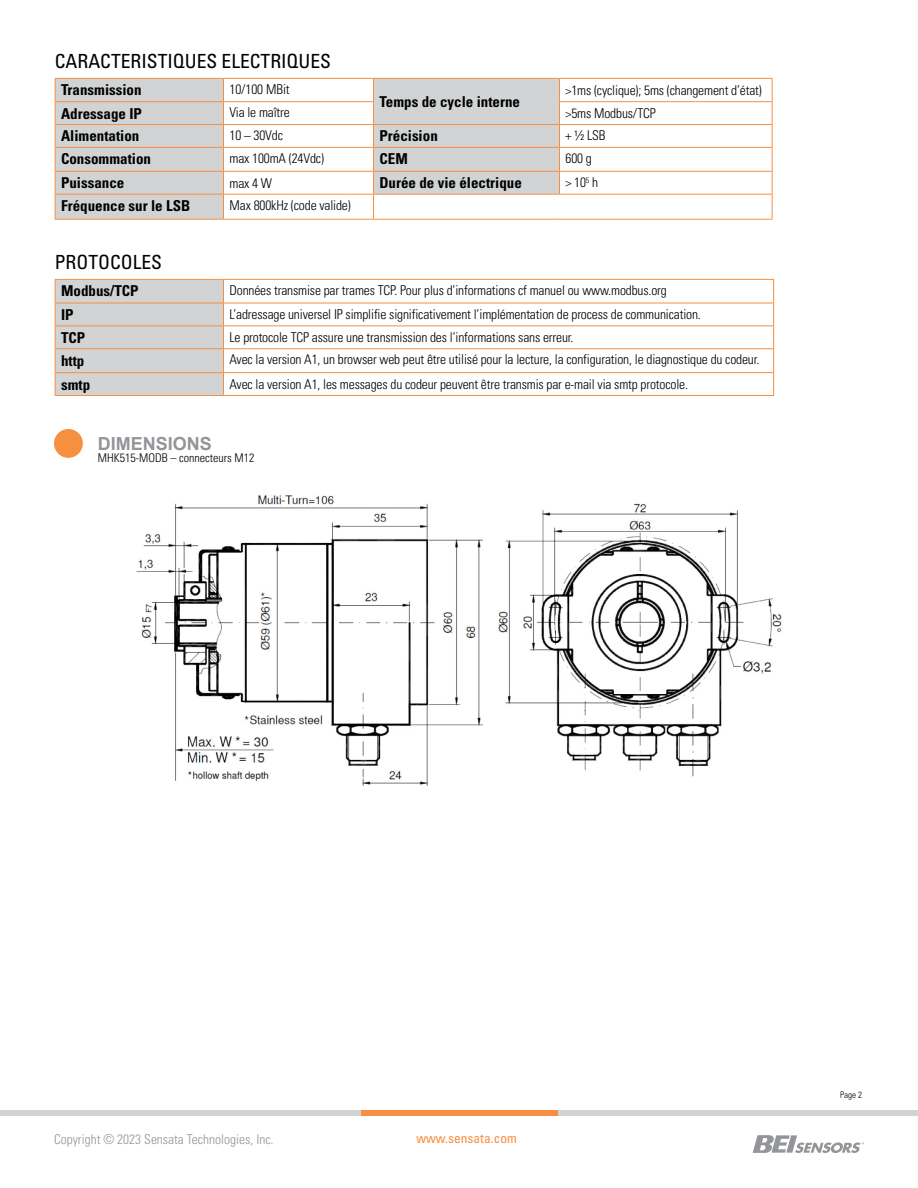
<style>
.page{position:relative;width:918px;height:1188px;background:#fff}
.page>*{position:absolute;margin:0;border:0;box-sizing:border-box;transform-origin:0 0}
.t1{font:condensed 19.5px "Univers LT Pro";color:#000}
.t2{font:700 18px "Arial";color:#939598}
.t3{font:700 condensed 15px "Univers LT Pro";color:#000}
.t4{font:300 condensed 13.5px "Univers LT Pro";letter-spacing:-.01em;color:#000}
.t5{font:300 condensed 13.5px "Univers LT Pro";color:#939598}
.t6{font:condensed 13.5px "Univers LT Pro";color:#f78f41}
.t7{font:300 condensed 12px "Univers LT Pro";color:#000}
.t8{font:300 condensed 9px "Univers LT Pro";color:#000}
</style>
<div class="page">
<div style="left:0;top:1110px;width:918px;height:6px;background:#d1d3d4"></div>
<div style="left:361px;top:1110px;width:197px;height:6px;background:#f78f41"></div>
<hr style="left:224px;top:78px;width:150px;height:1px;background:#f78f41">
<hr style="left:560px;top:78px;width:212px;height:1px;background:#f78f41">
<hr style="left:224px;top:101px;width:150px;height:1px;background:#f78f41">
<hr style="left:559px;top:101px;width:213px;height:1px;background:#f78f41">
<hr style="left:224px;top:124px;width:150px;height:1px;background:#f78f41">
<hr style="left:560px;top:124px;width:212px;height:1px;background:#f78f41">
<hr style="left:224px;top:147px;width:150px;height:1px;background:#f78f41">
<hr style="left:560px;top:147px;width:212px;height:1px;background:#f78f41">
<hr style="left:224px;top:171px;width:150px;height:1px;background:#f78f41">
<hr style="left:560px;top:171px;width:212px;height:1px;background:#f78f41">
<hr style="left:224px;top:194px;width:150px;height:1px;background:#f78f41">
<svg style="left:55px;top:78px;width:169px;height:141px;background:#d2cfcc"></svg>
<svg style="left:373px;top:78px;width:187px;height:141px"></svg>
<hr style="left:560px;top:194px;width:212px;height:1px;background:#f78f41">
<svg style="left:772px;top:79px;width:1px;height:140px"></svg>
<hr style="left:55px;top:219px;width:169px;height:1px;background:#f78f41">
<hr style="left:224px;top:219px;width:150px;height:1px;background:#f78f41">
<hr style="left:374px;top:219px;width:186px;height:1px;background:#f78f41">
<hr style="left:560px;top:219px;width:212px;height:1px;background:#f78f41">
<hr style="left:224px;top:279px;width:550px;height:1px;background:#f78f41">
<hr style="left:224px;top:303px;width:550px;height:1px;background:#f78f41">
<hr style="left:224px;top:325px;width:550px;height:1px;background:#f78f41">
<hr style="left:224px;top:348px;width:550px;height:1px;background:#f78f41">
<hr style="left:224px;top:372px;width:550px;height:1px;background:#f78f41">
<svg style="left:55px;top:279px;width:169px;height:117px;background:#d3cecb"></svg>
<svg style="left:773px;top:280px;width:1px;height:115px"></svg>
<hr style="left:224px;top:395px;width:550px;height:1px;background:#f78f41">
<img style="left:136px;top:495px;width:646px;height:290px">
<div style="left:54px;top:429px;width:29px;height:29px;background:#f78f41;border-radius:50%"></div>
<svg style="left:753px;top:1135px;width:111px;height:18px"></svg>
<h1 class="t1" style="left:55px;top:49px;width:278px">CARACTERISTIQUES ELECTRIQUES</h1>
<p class="t3" style="left:61px;top:81px;width:82px">Transmission</p>
<p class="t4" style="left:230px;top:80px;width:62px">10/100 MBit</p>
<p class="t4" style="left:566px;top:81px;width:198px">&gt;1ms (cyclique); 5ms (changement d’état)</p>
<p class="t3" style="left:380px;top:92px;width:142px">Temps de cycle interne</p>
<p class="t3" style="left:61px;top:104px;width:82px">Adressage IP</p>
<p class="t4" style="left:230px;top:104px;width:62px">Via le maître</p>
<p class="t4" style="left:566px;top:104px;width:92px">&gt;5ms Modbus/TCP</p>
<p class="t3" style="left:61px;top:127px;width:80px">Alimentation</p>
<p class="t4" style="left:230px;top:126px;width:55px">10 – 30Vdc</p>
<p class="t3" style="left:380px;top:127px;width:60px">Précision</p>
<p class="t4" style="left:566px;top:126px;width:42px">+ ½ LSB</p>
<p class="t3" style="left:61px;top:150px;width:91px">Consommation</p>
<p class="t4" style="left:230px;top:149px;width:96px">max 100mA (24Vdc)</p>
<p class="t3" style="left:380px;top:150px;width:30px">CEM</p>
<p class="t4" style="left:566px;top:149px;width:28px">600 g</p>
<p class="t3" style="left:61px;top:174px;width:65px">Puissance</p>
<p class="t4" style="left:230px;top:174px;width:44px">max 4 W</p>
<p class="t3" style="left:380px;top:174px;width:144px">Durée de vie électrique</p>
<p class="t4" style="left:566px;top:173px;width:34px">&gt; 10<sup>5</sup> h</p>
<p class="t3" style="left:61px;top:196px;width:131px">Fréquence sur le LSB</p>
<p class="t4" style="left:230px;top:196px;width:123px">Max 800kHz (code valide)</p>
<h1 class="t1" style="left:55px;top:250px;width:109px">PROTOCOLES</h1>
<p class="t3" style="left:61px;top:282px;width:79px">Modbus/TCP</p>
<p class="t4" style="left:230px;top:281px;width:439px">Données transmise par trames TCP. Pour plus d’informations cf manuel ou www.modbus.org</p>
<p class="t3" style="left:61px;top:305px;width:14px">IP</p>
<p class="t4" style="left:230px;top:305px;width:473px">L’adressage universel IP simplifie significativement l’implémentation de process de communication.</p>
<p class="t3" style="left:61px;top:328px;width:26px">TCP</p>
<p class="t4" style="left:230px;top:328px;width:346px">Le protocole TCP assure une transmission des l’informations sans erreur.</p>
<p class="t3" style="left:61px;top:351px;width:25px">http</p>
<p class="t4" style="left:230px;top:351px;width:531px">Avec la version A1, un browser web peut être utilisé pour la lecture, la configuration, le diagnostique du codeur.</p>
<p class="t3" style="left:61px;top:375px;width:31px">smtp</p>
<p class="t4" style="left:230px;top:375px;width:460px">Avec la version A1, les messages du codeur peuvent être transmis par e-mail via smtp protocole.</p>
<h2 class="t2" style="left:98px;top:432px;width:116px">DIMENSIONS</h2>
<p class="t7" style="left:98px;top:449px;width:158px">MHK515-MODB – connecteurs M12</p>
<p class="t5" style="left:54px;top:1130px;width:221px">Copyright © 2023 Sensata Technologies, Inc.</p>
<p class="t6" style="left:416px;top:1130px;width:102px">www.sensata.com</p>
<p class="t8" style="left:840px;top:1089px;width:23px">Page 2</p>
</div>
